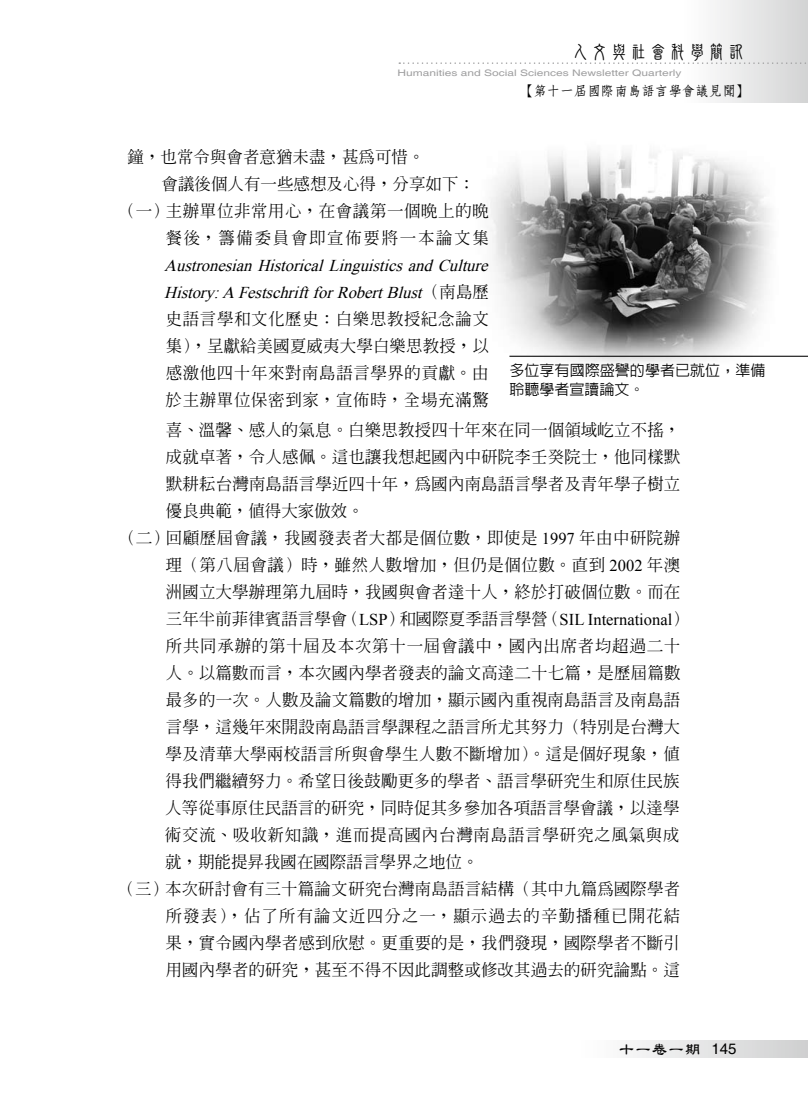
<style>
.page{position:relative;width:808px;height:1106px;background:#fff}
.page>*{position:absolute;margin:0;border:0;box-sizing:border-box;transform-origin:0 0}
.t1{font:19.5px "DF New Chuan Std W5";color:#000}
.t2{font:500 16.5px/27px "AR Ming B5";letter-spacing:.005em;color:#000;text-align:justify}
.t3{font:italic 16.5px/27px "Times New Roman";color:#000}
.t4{font:500 16.5px "AR Ming B5";letter-spacing:.03em;color:#000}
.t5{font:500 16.5px "AR Ming B5";letter-spacing:.025em;color:#000}
.t6{font:500 16.5px "AR Ming B5";letter-spacing:.04em;color:#000}
.t7{font:500 16.5px "AR Ming B5";letter-spacing:.045em;color:#000}
.t8{font:500 16.5px "AR Ming B5";letter-spacing:.06em;color:#000}
.t9{font:500 16.5px "AR Ming B5";letter-spacing:.035em;color:#000}
.t10{font:500 16.5px "AR Ming B5";letter-spacing:.1em;color:#000}
.t11{font:500 15px/19.5px "AR Hei B5";letter-spacing:.005em;color:#000}
.t12{font:700 15px "AR Li Shu B5";letter-spacing:.1em;color:#000}
.t13{font:700 13.5px "AR Fang Song B5";color:#000}
.t14{font:9px "Helvetica";color:#9f9fa0;scale:1.33 1}
.s1{font-family:"AR Ming B5";font-weight:500;font-style:normal}
.s2{font-family:"Times New Roman";font-weight:400}
.s3{font-family:"Helvetica";font-weight:400}
</style>
<div class="page">
<div style="left:574px;top:1040px;width:234px;height:17px;background:linear-gradient(to right,#fff,#d0d0d1)"></div>
<div style="left:680px;top:0;width:128px;height:102px;background:linear-gradient(to right,#fff,#d4d4d5)"></div>
<svg style="left:399px;top:62px;width:409px;height:2px"></svg>
<img style="left:490px;top:151px;width:288px;height:212px">
<hr style="left:509px;top:356px;width:299px;height:1px;background:#000">
<p class="t1" style="left:570px;top:42px;width:177px">人文與社會科學簡訊</p>
<p class="t14" style="left:397px;top:68px;width:215px">Humanities and Social Sciences Newsletter Quarterly</p>
<p class="t13" style="left:520px;top:84px;width:231px">【第十一屆國際南島語言學會議見聞】</p>
<p class="t2" style="left:128px;top:144px;width:298px">鐘，也常令與會者意猶未盡，甚為可惜。</p>
<p class="t2" style="left:162px;top:171px;width:315px">會議後個人有一些感想及心得，分享如下：</p>
<p class="t9" style="left:119px;top:203px;width:371px">（一）主辦單位非常用心，在會議第一個晚上的晚</p>
<p class="t10" style="left:166px;top:230px;width:325px">餐後，籌備委員會即宣佈要將一本論文集</p>
<p class="t3" style="left:164px;top:252px;width:330px">Austronesian Historical Linguistics and Culture<br>History: A Festschrift for Robert Blust<span class="s1">（南島歷</span></p>
<p class="t2" style="left:166px;top:306px;width:325px">史語言學和文化歷史：白樂思教授紀念論文集），呈獻給美國夏威夷大學白樂思教授，以感激他四十年來對南島語言學界的貢獻。由於主辦單位保密到家，宣佈時，全場充滿驚</p>
<p class="t11" style="left:509px;top:360px;width:257px">多位享有國際盛譽的學者已就位，準備聆聽學者宣讀論文。</p>
<p class="t2" style="left:166px;top:416px;width:516px">喜、溫馨、感人的氣息。白樂思教授四十年來在同一個領域屹立不搖，</p>
<p class="t2" style="left:166px;top:443px;width:516px">成就卓著，令人感佩。這也讓我想起國內中研院李壬癸院士，他同樣默</p>
<p class="t2" style="left:166px;top:470px;width:516px">默耕耘台灣南島語言學近四十年，為國內南島語言學者及青年學子樹立</p>
<p class="t2" style="left:166px;top:497px;width:199px">優良典範，值得大家倣效。</p>
<p class="t4" style="left:119px;top:529px;width:562px">（二）回顧歷屆會議，我國發表者大都是個位數，即使是 <span class="s2">1997</span> 年由中研院辦</p>
<p class="t4" style="left:166px;top:556px;width:516px">理（第八屆會議）時，雖然人數增加，但仍是個位數。直到 <span class="s2">2002</span> 年澳</p>
<p class="t2" style="left:166px;top:578px;width:516px">洲國立大學辦理第九屆時，我國與會者達十人，終於打破個位數。而在</p>
<p class="t2" style="left:166px;top:605px;width:524px">三年半前菲律賓語言學會（<span class="s2">LSP</span>）和國際夏季語言學營（<span class="s2">SIL International</span>）</p>
<p class="t6" style="left:166px;top:637px;width:516px">所共同承辦的第十屆及本次第十一屆會議中，國內出席者均超過二十</p>
<p class="t2" style="left:166px;top:659px;width:516px">人。以篇數而言，本次國內學者發表的論文高達二十七篇，是歷屆篇數</p>
<p class="t2" style="left:166px;top:686px;width:516px">最多的一次。人數及論文篇數的增加，顯示國內重視南島語言及南島語</p>
<p class="t2" style="left:166px;top:713px;width:516px">言學，這幾年來開設南島語言學課程之語言所尤其努力（特別是台灣大</p>
<p class="t5" style="left:166px;top:745px;width:516px">學及清華大學兩校語言所與會學生人數不斷增加）。這是個好現象，值</p>
<p class="t2" style="left:165px;top:767px;width:516px">得我們繼續努力。希望日後鼓勵更多的學者、語言學研究生和原住民族</p>
<p class="t2" style="left:165px;top:794px;width:516px">人等從事原住民語言的研究，同時促其多參加各項語言學會議，以達學</p>
<p class="t7" style="left:165px;top:826px;width:516px">術交流、吸收新知識，進而提高國內台灣南島語言學研究之風氣與成</p>
<p class="t2" style="left:165px;top:848px;width:315px">就，期能提昇我國在國際語言學界之地位。</p>
<p class="t2" style="left:119px;top:875px;width:563px">（三）本次研討會有三十篇論文研究台灣南島語言結構（其中九篇為國際學者</p>
<p class="t8" style="left:166px;top:907px;width:516px">所發表），佔了所有論文近四分之一，顯示過去的辛勤播種已開花結</p>
<p class="t2" style="left:166px;top:929px;width:516px">果，實令國內學者感到欣慰。更重要的是，我們發現，國際學者不斷引</p>
<p class="t2" style="left:166px;top:956px;width:516px">用國內學者的研究，甚至不得不因此調整或修改其過去的研究論點。這</p>
<p class="t12" style="left:619px;top:1041px;width:119px">十一卷一期 <span class="s3">145</span></p>
</div>
